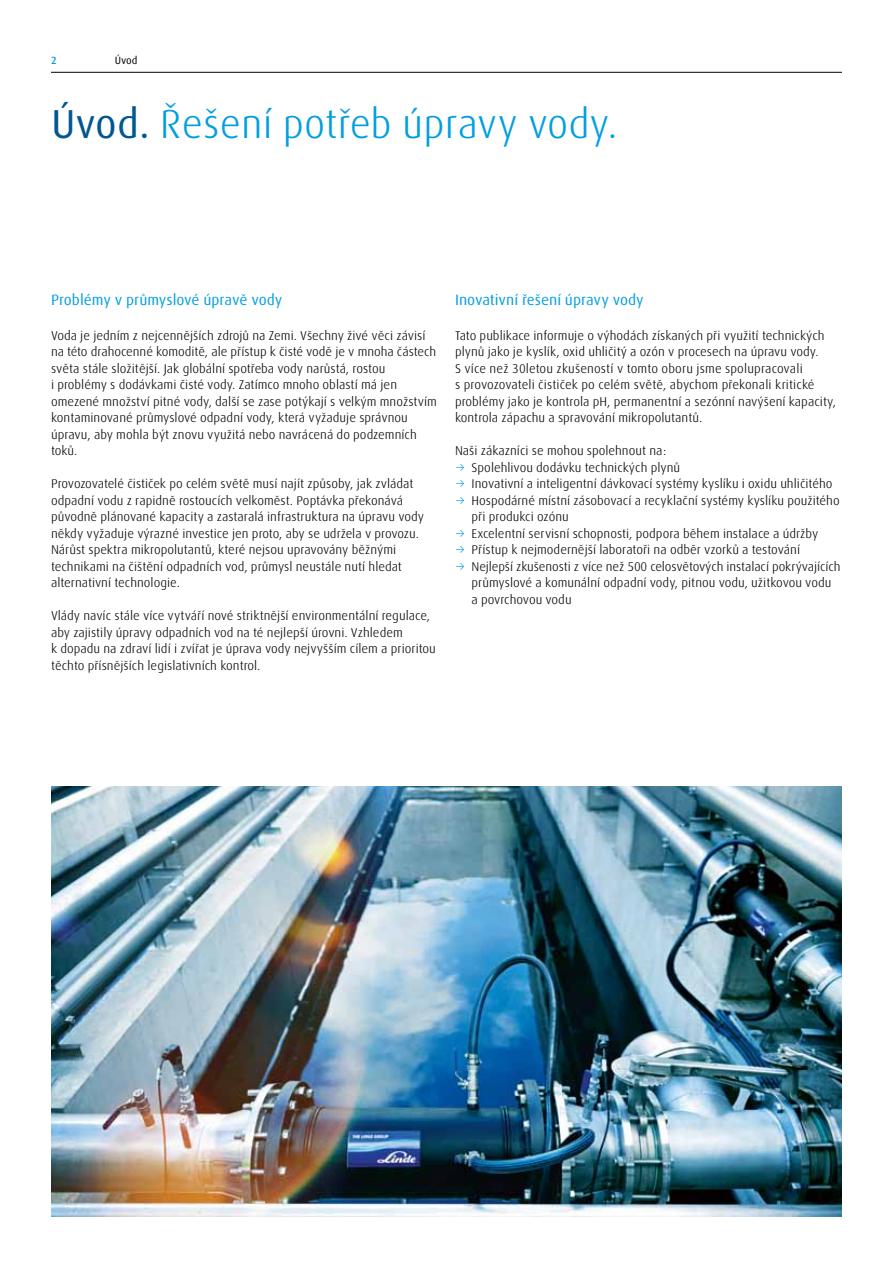
<style>
.page{position:relative;width:893px;height:1263px;background:#fff}
.page>*{position:absolute;margin:0;border:0;box-sizing:border-box;transform-origin:0 0}
.t1{font:300 40.5px "Linde Dax Global";color:#009ee0}
.t2{font:15px "Linde Dax Global";color:#009ee0}
.t3{font:300 12.75px/16.5px "Linde Dax Global";color:#000}
.t4{font:10.5px "Linde Dax Global";color:#000}
.t5{font:500 10.5px "Linde Dax Global";color:#009ee0}
.s1{font-weight:400;color:#005791}
.s2{color:#009ee0}
</style>
<div class="page">
<hr style="left:51px;top:72px;width:791px;height:1px;background:#000">
<img style="left:51px;top:787px;width:791px;height:429px">
<p class="t5" style="left:51px;top:54px;width:7px">2</p>
<p class="t4" style="left:115px;top:54px;width:24px">Úvod</p>
<h1 class="t1" style="left:51px;top:100px;width:568px"><span class="s1">Úvod.</span> Řešení potřeb úpravy vody.</h1>
<p class="t2" style="left:51px;top:291px;width:233px">Problémy v průmyslové úpravě vody</p>
<p class="t3" style="left:51px;top:327px;width:387px">Voda je jedním z nejcennějších zdrojů na Zemi. Všechny živé věci závisí na této drahocenné komoditě, ale přístup k čisté vodě je v mnoha částech světa stále složitější. Jak globální spotřeba vody narůstá, rostou<br>i problémy s dodávkami čisté vody. Zatímco mnoho oblastí má jen omezené množství pitné vody, další se zase potýkají s velkým množstvím kontaminované průmyslové odpadní vody, která vyžaduje správnou úpravu, aby mohla být znovu využitá nebo navrácená do podzemních toků.</p>
<p class="t3" style="left:51px;top:476px;width:374px">Provozovatelé čističek po celém světě musí najít způsoby, jak zvládat odpadní vodu z rapidně rostoucích velkoměst. Poptávka překonává původně plánované kapacity a zastaralá infrastruktura na úpravu vody někdy vyžaduje výrazné investice jen proto, aby se udržela v provozu.<br>Nárůst spektra mikropolutantů, které nejsou upravovány běžnými technikami na čištění odpadních vod, průmysl neustále nutí hledat alternativní technologie.</p>
<p class="t3" style="left:51px;top:607px;width:386px">Vlády navíc stále více vytváří nové striktnější environmentální regulace, aby zajistily úpravy odpadních vod na té nejlepší úrovni. Vzhledem<br>k dopadu na zdraví lidí i zvířat je úprava vody nejvyšším cílem a prioritou těchto přísnějších legislativních kontrol.</p>
<p class="t2" style="left:455px;top:291px;width:190px">Inovativní řešení úpravy vody</p>
<p class="t3" style="left:455px;top:327px;width:383px">Tato publikace informuje o výhodách získaných při využití technických plynů jako je kyslík, oxid uhličitý a ozón v procesech na úpravu vody.<br>S více než 30letou zkušeností v tomto oboru jsme spolupracovali<br>s provozovateli čističek po celém světě, abychom překonali kritické problémy jako je kontrola pH, permanentní a sezónní navýšení kapacity, kontrola zápachu a spravování mikropolutantů.</p>
<p class="t3" style="left:455px;top:443px;width:213px">Naši zákazníci se mohou spolehnout na:</p>
<p class="t3" style="left:455px;top:459px;width:227px"><span class="s2">→</span> Spolehlivou dodávku technických plynů</p>
<p class="t3" style="left:455px;top:476px;width:379px"><span class="s2">→</span> Inovativní a inteligentní dávkovací systémy kyslíku i oxidu uhličitého</p>
<p class="t3" style="left:472px;top:492px;width:370px;text-indent:-17px"><span class="s2">→</span> Hospodárné místní zásobovací a recyklační systémy kyslíku použitého při produkci ozónu</p>
<p class="t3" style="left:455px;top:525px;width:365px"><span class="s2">→</span> Excelentní servisní schopnosti, podpora během instalace a údržby</p>
<p class="t3" style="left:455px;top:541px;width:347px"><span class="s2">→</span> Přístup k nejmodernější laboratoři na odběr vzorků a testování</p>
<p class="t3" style="left:472px;top:558px;width:370px;text-indent:-17px"><span class="s2">→</span> Nejlepší zkušenosti z více než 500 celosvětových instalací pokrývajících průmyslové a komunální odpadní vody, pitnou vodu, užitkovou vodu a povrchovou vodu</p>
</div>
